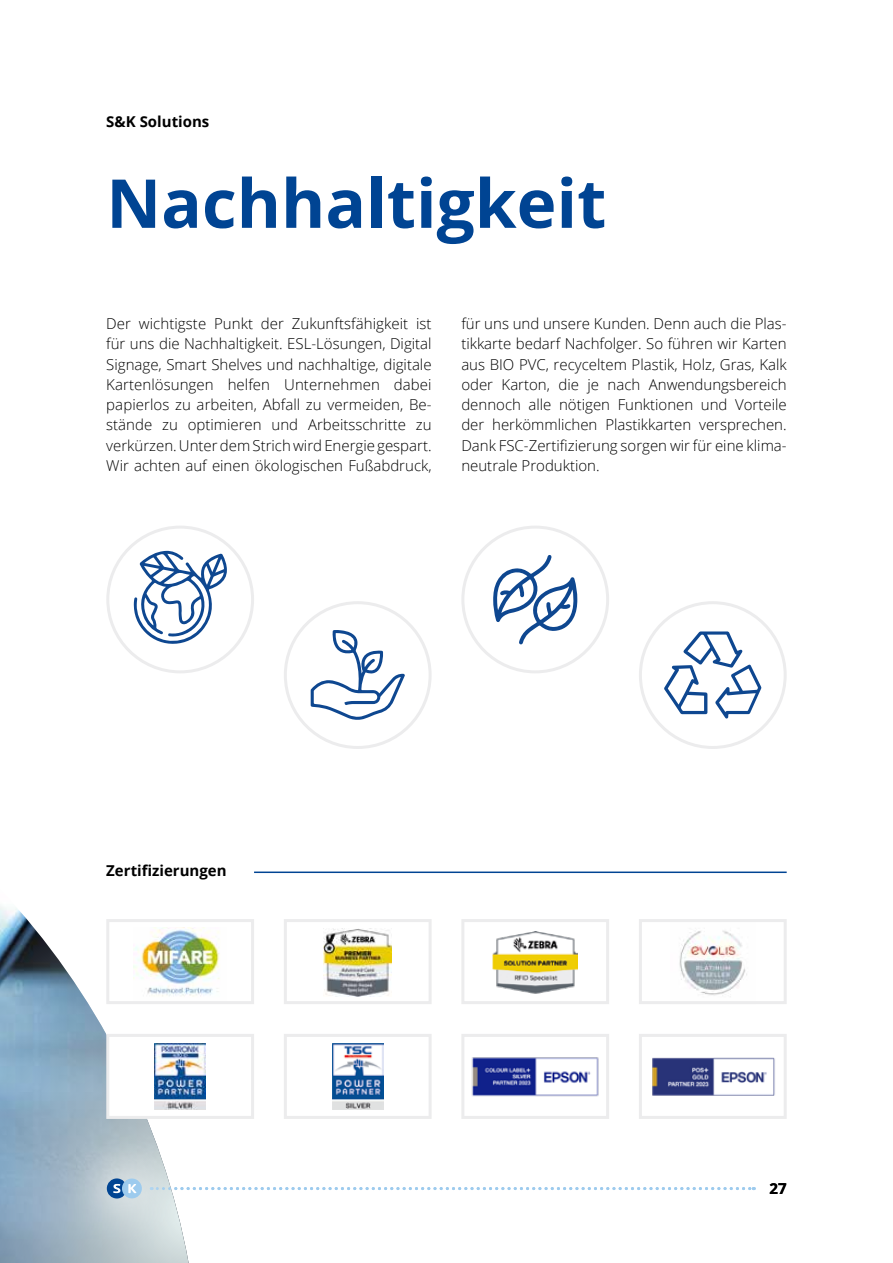
<style>
.page{position:relative;width:893px;height:1263px;background:#fff}
.page>*{position:absolute;margin:0;border:0;box-sizing:border-box;transform-origin:0 0}
.t1{font:700 67.5px "Open Sans";color:#004493}
.t2{font:300 15px/20.2px "Open Sans";color:#000;text-align:justify}
.t3{font:700 15px "Open Sans";color:#000}
</style>
<div class="page">
<svg style="left:0;top:906px;width:189px;height:357px"></svg>
<svg style="left:133px;top:551px;width:94px;height:93px"></svg>
<div style="left:106px;top:526px;width:148px;height:147px;border:3px solid #ececed;border-radius:50%"></div>
<svg style="left:311px;top:630px;width:94px;height:90px"></svg>
<div style="left:284px;top:601px;width:148px;height:148px;border:3px solid #ececed;border-radius:50%"></div>
<svg style="left:493px;top:555px;width:84px;height:89px"></svg>
<div style="left:461px;top:526px;width:148px;height:147px;border:3px solid #ececed;border-radius:50%"></div>
<svg style="left:664px;top:631px;width:97px;height:88px"></svg>
<div style="left:639px;top:601px;width:148px;height:148px;border:3px solid #ececed;border-radius:50%"></div>
<div style="left:108px;top:920px;width:145px;height:82px;background:#fff"></div>
<img style="left:133px;top:927px;width:87px;height:70px">
<div style="left:106px;top:919px;width:148px;height:85px;border:3px solid #ececed"></div>
<img style="left:493px;top:932px;width:85px;height:62px">
<div style="left:461px;top:919px;width:148px;height:85px;border:3px solid #ececed"></div>
<img style="left:679px;top:930px;width:68px;height:66px">
<div style="left:639px;top:919px;width:148px;height:85px;border:3px solid #ececed"></div>
<div style="left:108px;top:1035px;width:145px;height:82px;background:#fff"></div>
<img style="left:155px;top:1044px;width:51px;height:65px">
<div style="left:106px;top:1034px;width:148px;height:85px;border:3px solid #ececed"></div>
<img style="left:332px;top:1044px;width:51px;height:65px">
<div style="left:284px;top:1034px;width:148px;height:85px;border:3px solid #ececed"></div>
<img style="left:471px;top:1057px;width:128px;height:40px">
<div style="left:461px;top:1034px;width:148px;height:85px;border:3px solid #ececed"></div>
<img style="left:652px;top:1057px;width:123px;height:39px">
<div style="left:639px;top:1034px;width:148px;height:85px;border:3px solid #ececed"></div>
<img style="left:324px;top:929px;width:68px;height:68px">
<div style="left:284px;top:919px;width:148px;height:85px;border:3px solid #ececed"></div>
<hr style="left:254px;top:871px;width:533px;height:2px;background:#004493">
<svg style="left:187px;top:1187px;width:567px;height:3px"></svg>
<svg style="left:61px;top:1132px;width:126px;height:113px;background:#c3d0d6"></svg>
<svg style="left:107px;top:1178px;width:35px;height:20px"></svg>
<p class="t3" style="left:106px;top:111px;width:105px">S&amp;K Solutions</p>
<h1 class="t1" style="left:106px;top:156px;width:502px">Nachhaltigkeit</h1>
<p class="t2" style="left:106px;top:313px;width:327px">Der wichtigste Punkt der Zukunftsfähigkeit ist für uns die Nachhaltigkeit. ESL-Lösungen, Digital Signage, Smart Shelves und nachhaltige, digitale Kartenlösungen helfen Unternehmen dabei papierlos zu arbeiten, Abfall zu vermeiden, Be&shy;stände zu optimieren und Arbeitsschritte zu verkürzen. Unter dem Strich wird Energie gespart.<br>Wir achten auf einen ökologischen Fußabdruck,</p>
<p class="t2" style="left:461px;top:313px;width:327px">für uns und unsere Kunden. Denn auch die Plas&shy;tikkarte bedarf Nachfolger. So führen wir Karten aus BIO PVC, recyceltem Plastik, Holz, Gras, Kalk oder Karton, die je nach Anwendungsbereich dennoch alle nötigen Funktionen und Vorteile der herkömmlichen Plastikkarten versprechen.<br>Dank FSC-Zertifizierung sorgen wir für eine klima&shy;neutrale Produktion.</p>
<p class="t3" style="left:106px;top:860px;width:122px">Zertifizierungen</p>
<p class="t3" style="left:769px;top:1178px;width:19px">27</p>
</div>
